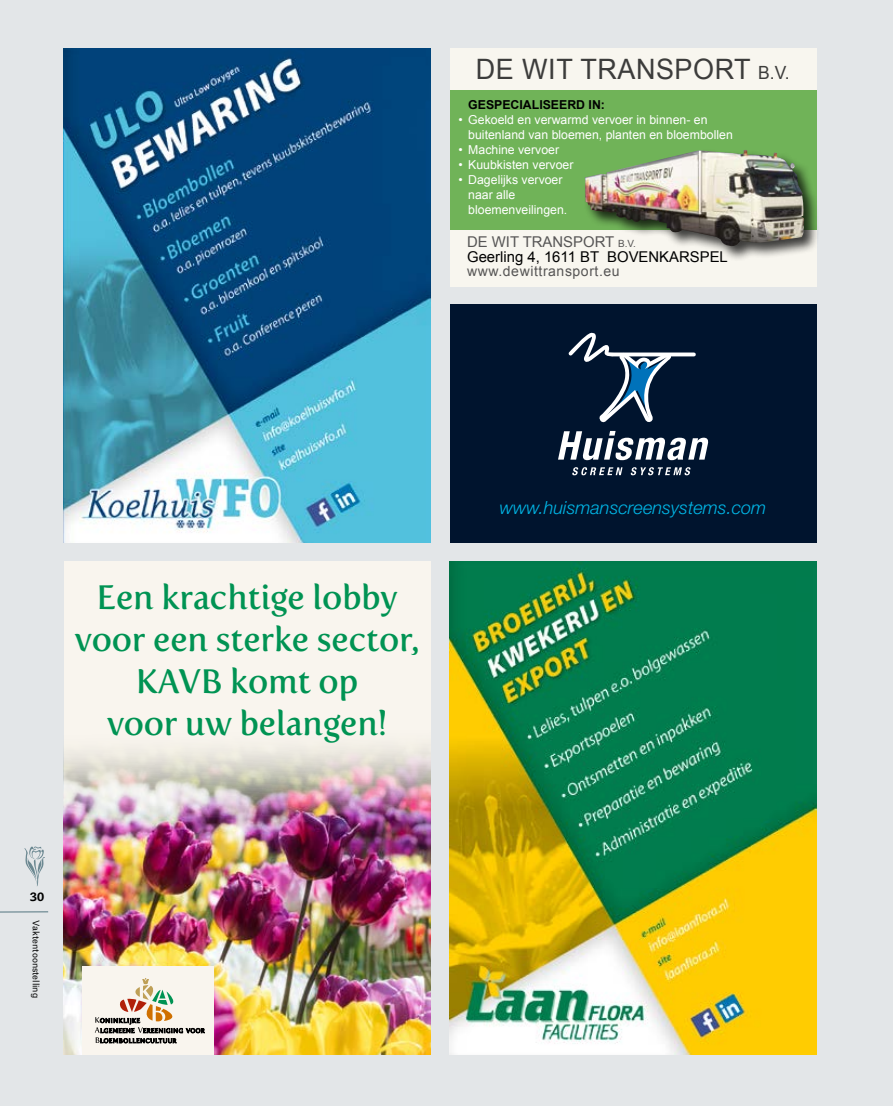
<style>
.page{position:relative;width:893px;height:1106px;background:#e3e6e8}
.page>*{position:absolute;margin:0;border:0;box-sizing:border-box;transform-origin:0 0}
.t1{font:33.75px/42px "Fertigo Pro";letter-spacing:-.005em;color:#009353;text-align:center}
.t2{font:28.05px "Arial";letter-spacing:.02em;color:#3c3c3b;scale:.96 1}
.t3{font:italic 300 18.15px "Helvetica Neue LT Std";color:#00b5e5}
.t4{font:14.85px/14.9px "Arial";color:#000}
.t5{font:14.1px "Arial";letter-spacing:.04em;color:#565555}
.t6{font:12.3px/15px "Arial";color:#fff}
.t7{font:700 12.3px "Arial";color:#000}
.t8{font:800 12px "Caecilia LT Std";color:#000}
.t9{font:8.7px "Atlas Grotesk";color:#000}
.s1{font-size:18.15px}
.s2{color:#565555}
.s3{font-size:9.9px;color:#565555}
</style>
<div class="page">
<hr style="left:0;top:911px;width:48px;height:1px;background:#6b8891">
<svg style="left:24px;top:846px;width:21px;height:40px"></svg>
<img style="left:450px;top:561px;width:366px;height:493px">
<img style="left:64px;top:49px;width:367px;height:493px">
<div style="left:450px;top:49px;width:366px;height:236px;background:#70b358"></div>
<div style="left:450px;top:230px;width:366px;height:56px;background:#f8f6ef"></div>
<div style="left:450px;top:49px;width:366px;height:41px;background:#f8f6ef"></div>
<div style="left:583px;top:148px;width:237px;height:114px;background:#000;opacity:.75"></div>
<img style="left:585px;top:150px;width:219px;height:97px">
<div style="left:450px;top:304px;width:366px;height:238px;background:#00142e"></div>
<svg style="left:558px;top:431px;width:150px;height:29px"></svg>
<svg style="left:572px;top:467px;width:50px;height:8px"></svg>
<svg style="left:630px;top:467px;width:61px;height:8px"></svg>
<svg style="left:568px;top:333px;width:128px;height:90px"></svg>
<div style="left:64px;top:561px;width:367px;height:493px;background:#f9f5ee"></div>
<img style="left:64px;top:746px;width:367px;height:308px">
<div style="left:82px;top:966px;width:132px;height:88px;background:#f9f5ee"></div>
<svg style="left:95px;top:978px;width:109px;height:65px"></svg>
<h2 class="t2" style="left:476px;top:51px;width:329px">DE WIT TRANSPORT <span class="s1">B.V.</span></h2>
<p class="t7" style="left:468px;top:96px;width:138px">GESPECIALISEERD IN:</p>
<p class="t6" style="left:468px;top:112px;width:266px;text-indent:-10px">• Gekoeld en verwarmd vervoer in binnen- en buitenland van bloemen, planten en bloembollen</p>
<p class="t6" style="left:458px;top:142px;width:102px">• Machine vervoer</p>
<p class="t6" style="left:458px;top:157px;width:117px">• Kuubkisten vervoer</p>
<p class="t6" style="left:468px;top:172px;width:101px;text-indent:-10px">• Dagelijks vervoer naar alle bloemenveilingen.</p>
<p class="t4" style="left:467px;top:234px;width:262px"><span class="s2">DE WIT TRANSPORT</span> <span class="s3">B.V.<br></span>Geerling 4, 1611 BT BOVENKARSPEL</p>
<p class="t5" style="left:467px;top:262px;width:154px">www.dewittransport.eu</p>
<h1 class="t1" style="left:75px;top:576px;width:346px">Een krachtige lobby voor een sterke sector,<br>KAVB komt op<br>voor uw belangen!</h1>
<p class="t8" style="left:30px;top:889px;width:16px">30</p>
<p class="t9" style="left:43px;top:920px;width:79px;rotate:90deg">Vaktentoonstelling</p>
<h3 class="t3" style="left:500px;top:496px;width:268px">www.huismanscreensystems.com</h3>
</div>
